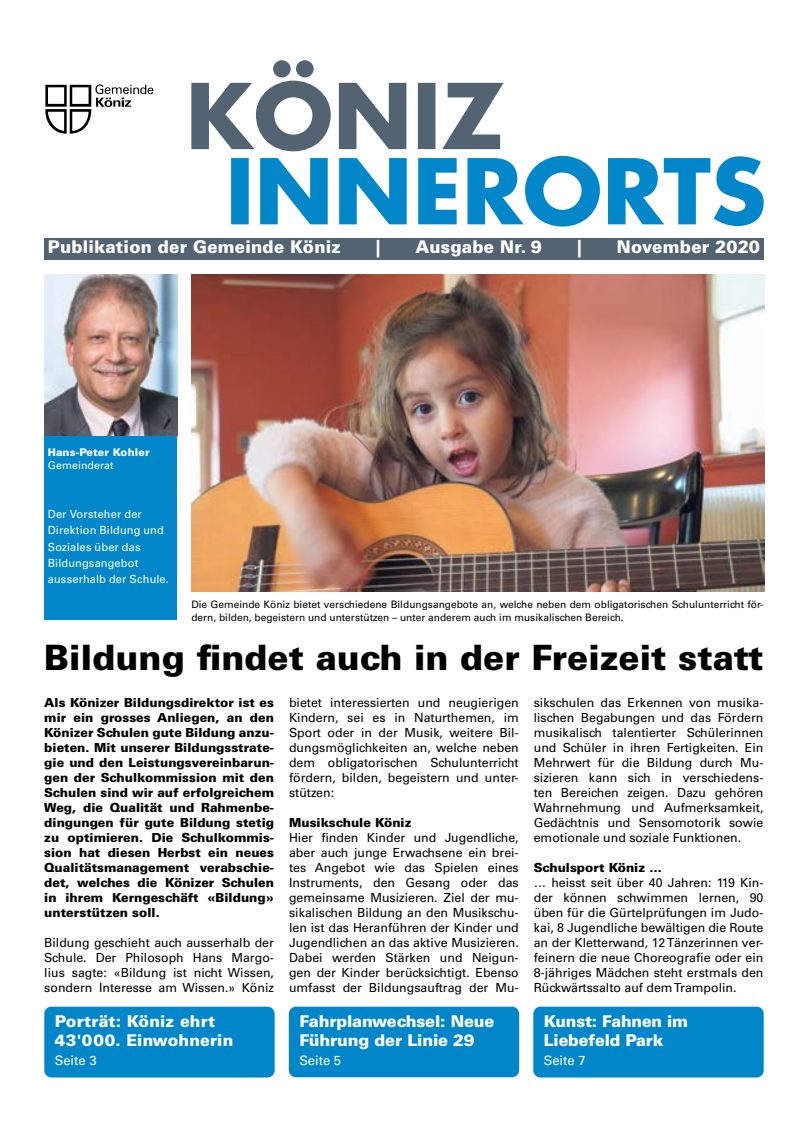
<style>
.page{position:relative;width:808px;height:1134px;background:#fff}
.page>*{position:absolute;margin:0;border:0;box-sizing:border-box;transform-origin:0 0}
.t1{font:900 35px "Univers LT Std";color:#000}
.t2{font:900 17.5px "Univers LT Std";letter-spacing:.01em;color:#fff;scale:.96 1}
.t3{font:900 16.25px/18.8px "Univers LT Std";letter-spacing:-.01em;color:#fff}
.t4{font:900 16.25px/18.8px "Univers LT Std";letter-spacing:.01em;color:#fff}
.t5{font:13.12px "Univers LT Std";color:#fff}
.t6{font:12.5px/15px "Univers LT Std";color:#000;text-align:justify}
.t7{font:900 12.5px/15px "Univers LT Std";color:#000;text-align:justify}
.t8{font:11.25px/16.2px "Univers LT Std";letter-spacing:.01em;color:#fff}
.t9{font:900 10.62px "Univers LT Std";letter-spacing:.01em;color:#fff}
.t10{font:10.62px "Univers LT Std";letter-spacing:.01em;color:#fff}
.t11{font:10.25px/12.5px "Univers LT Std";color:#000}
</style>
<div class="page">
<svg style="left:45px;top:84px;width:108px;height:50px"></svg>
<svg style="left:191px;top:60px;width:313px;height:91px"></svg>
<svg style="left:231px;top:156px;width:533px;height:71px;fill:#0086c9"></svg>
<div style="left:44px;top:239px;width:720px;height:21px;background:#546371"></div>
<div style="left:44px;top:434px;width:133px;height:186px;background:#0086c9"></div>
<img style="left:191px;top:274px;width:573px;height:318px">
<div style="left:44px;top:1007px;width:231px;height:70px;background:#0086c9;border-radius:7px"></div>
<div style="left:289px;top:1007px;width:230px;height:70px;background:#0086c9;border-radius:7px"></div>
<div style="left:533px;top:1007px;width:231px;height:70px;background:#0086c9;border-radius:7px"></div>
<img style="left:44px;top:274px;width:133px;height:161px">
<h2 class="t2" style="left:48px;top:236px;width:307px">Publikation der Gemeinde Köniz</h2>
<h2 class="t2" style="left:376px;top:236px;width:6px">|</h2>
<h2 class="t2" style="left:415px;top:236px;width:133px">Ausgabe Nr. 9</h2>
<h2 class="t2" style="left:577px;top:236px;width:6px">|</h2>
<h2 class="t2" style="left:617px;top:236px;width:151px">November 2020</h2>
<p class="t9" style="left:48px;top:445px;width:103px">Hans-Peter Kohler</p>
<p class="t10" style="left:48px;top:459px;width:67px">Gemeinderat</p>
<p class="t8" style="left:48px;top:506px;width:123px">Der Vorsteher der<br>Direktion Bildung und<br>Soziales über das<br>Bildungsangebot ausserhalb der Schule.</p>
<p class="t11" style="left:191px;top:598px;width:574px">Die Gemeinde Köniz bietet verschiedene Bildungsangebote an, welche neben dem obligatorischen Schulunterricht för&shy;dern, bilden, begeistern und unterstützen – unter anderem auch im musikalischen Bereich.</p>
<h1 class="t1" style="left:44px;top:636px;width:721px">Bildung findet auch in der Freizeit statt</h1>
<p class="t7" style="left:44px;top:694px;width:231px">Als Könizer Bildungsdirektor ist es mir ein grosses Anliegen, an den Könizer Schulen gute Bildung anzu&shy;bieten. Mit unserer Bildungsstrate&shy;gie und den Leistungsvereinbarun&shy;gen der Schulkommission mit den Schulen sind wir auf erfolgreichem Weg, die Qualität und Rahmenbe&shy;dingungen für gute Bildung stetig zu optimieren. Die Schulkommis&shy;sion hat diesen Herbst ein neues Qualitätsmanagement verabschie&shy;det, welches die Könizer Schulen in ihrem Kerngeschäft «Bildung» unterstützen soll.</p>
<p class="t6" style="left:44px;top:935px;width:231px">Bildung geschieht auch ausserhalb der Schule. Der Philosoph Hans Margo&shy;lius sagte: «Bildung ist nicht Wissen, sondern Interesse am Wissen.» Köniz</p>
<p class="t6" style="left:534px;top:695px;width:231px">sikschulen das Erkennen von musika&shy;lischen Begabungen und das Fördern musikalisch talentierter Schülerinnen und Schüler in ihren Fertigkeiten. Ein Mehrwert für die Bildung durch Mu&shy;sizieren kann sich in verschiedens&shy;ten Bereichen zeigen. Dazu gehören Wahrnehmung und Aufmerksamkeit, Gedächtnis und Sensomotorik sowie emotionale und soziale Funktionen.</p>
<p class="t7" style="left:534px;top:859px;width:130px">Schulsport Köniz …</p>
<p class="t6" style="left:534px;top:875px;width:231px">… heisst seit über 40 Jahren: 119 Kin&shy;der können schwimmen lernen, 90 üben für die Gürtelprüfungen im Judo&shy;kai, 8 Jugendliche bewältigen die Route an der Kletterwand, 12 Tänzerinnen ver&shy;feinern die neue Choreografie oder ein 8-jähriges Mädchen steht erstmals den Rückwärtssalto auf dem Trampolin.</p>
<p class="t6" style="left:289px;top:695px;width:231px">bietet interessierten und neugierigen Kindern, sei es in Naturthemen, im Sport oder in der Musik, weitere Bil&shy;dungsmöglichkeiten an, welche neben dem obligatorischen Schulunterricht fördern, bilden, begeistern und unter&shy;stützen:</p>
<p class="t7" style="left:289px;top:814px;width:124px">Musikschule Köniz</p>
<p class="t6" style="left:289px;top:830px;width:231px">Hier finden Kinder und Jugendliche, aber auch junge Erwachsene ein brei&shy;tes Angebot wie das Spielen eines Instruments, den Gesang oder das gemeinsame Musizieren. Ziel der mu&shy;sikalischen Bildung an den Musikschu&shy;len ist das Heranführen der Kinder und Jugendlichen an das aktive Musizieren.<br>Dabei werden Stärken und Neigun&shy;gen der Kinder berücksichtigt. Ebenso umfasst der Bildungsauftrag der Mu-</p>
<h3 class="t4" style="left:55px;top:1012px;width:180px">Porträt: Köniz ehrt<br>43'000. Einwohnerin</h3>
<p class="t5" style="left:55px;top:1052px;width:43px">Seite 3</p>
<h3 class="t3" style="left:299px;top:1012px;width:197px">Fahrplanwechsel: Neue<br>Führung der Linie 29</h3>
<p class="t5" style="left:299px;top:1052px;width:43px">Seite 5</p>
<h3 class="t3" style="left:544px;top:1012px;width:146px">Kunst: Fahnen im<br>Liebefeld Park</h3>
<p class="t5" style="left:544px;top:1052px;width:43px">Seite 7</p>
</div>
